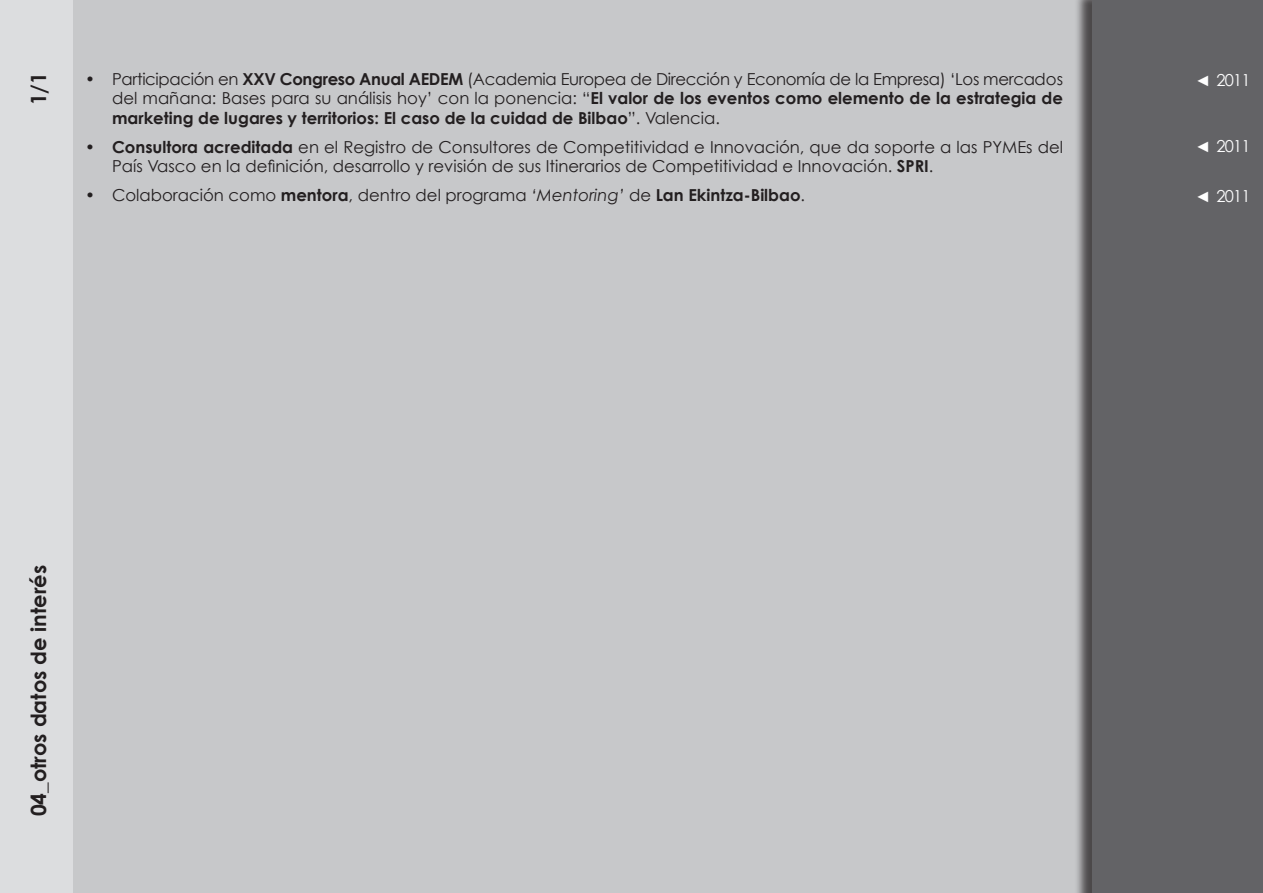
<style>
.page{position:relative;width:1263px;height:893px;background:#fff}
.page>*{position:absolute;margin:0;border:0;box-sizing:border-box;transform-origin:0 0}
.t1{font:700 21px "Century Gothic";color:#231f20}
.t2{font:16.5px/19.8px "Century Gothic";color:#231f20;text-align:justify}
.t3{font:16.5px "Century Gothic";letter-spacing:-.05em;color:#fff}
.s1{font-weight:700}
.s2{font-style:italic}
.s3{font-family:"Century";font-size:15px}
</style>
<div class="page">
<div style="left:0;top:0;width:1093px;height:893px;background:#c7c8ca"></div>
<div style="left:0;top:0;width:72px;height:893px;background:#dcdddf"></div>
<div style="left:1074px;top:0;width:189px;height:893px;background:#231f20;opacity:.75"></div>
<div style="left:1093px;top:0;width:170px;height:893px;background:#636366"></div>
<p class="t2" style="left:112px;top:69px;width:952px;text-indent:-27px">• Participación en <span class="s1">XXV Congreso Anual AEDEM</span> (Academia Europea de Dirección y Economía de la Empresa) ‘Los mercados del mañana: Bases para su análisis hoy’ con la ponencia: “<span class="s1">El valor de los eventos como elemento de la estrategia de marketing de lugares y territorios: El caso de la cuidad de Bilbao</span>”. Valencia.</p>
<p class="t2" style="left:112px;top:136px;width:952px;text-indent:-27px"><span class="s1">• Consultora acreditada</span> en el Registro de Consultores de Competitividad e Innovación, que da soporte a las PYMEs del<br>País Vasco en la definición, desarrollo y revisión de sus Itinerarios de Competitividad e Innovación. <span class="s1">SPRI</span>.</p>
<p class="t2" style="left:85px;top:185px;width:722px">• Colaboración como <span class="s1">mentora</span>, dentro del programa <span class="s2">‘Mentoring’</span> de <span class="s1">Lan Ekintza-Bilbao</span>.</p>
<p class="t1" style="left:25px;top:105px;width:35px;rotate:-90deg">1/1</p>
<p class="t3" style="left:1195px;top:70px;width:57px"><span class="s3">◄</span> 2011</p>
<p class="t3" style="left:1195px;top:136px;width:57px"><span class="s3">◄</span> 2011</p>
<p class="t3" style="left:1195px;top:186px;width:57px"><span class="s3">◄</span> 2011</p>
<p class="t1" style="left:25px;top:816px;width:253px;rotate:-90deg">04_otros datos de interés</p>
</div>
